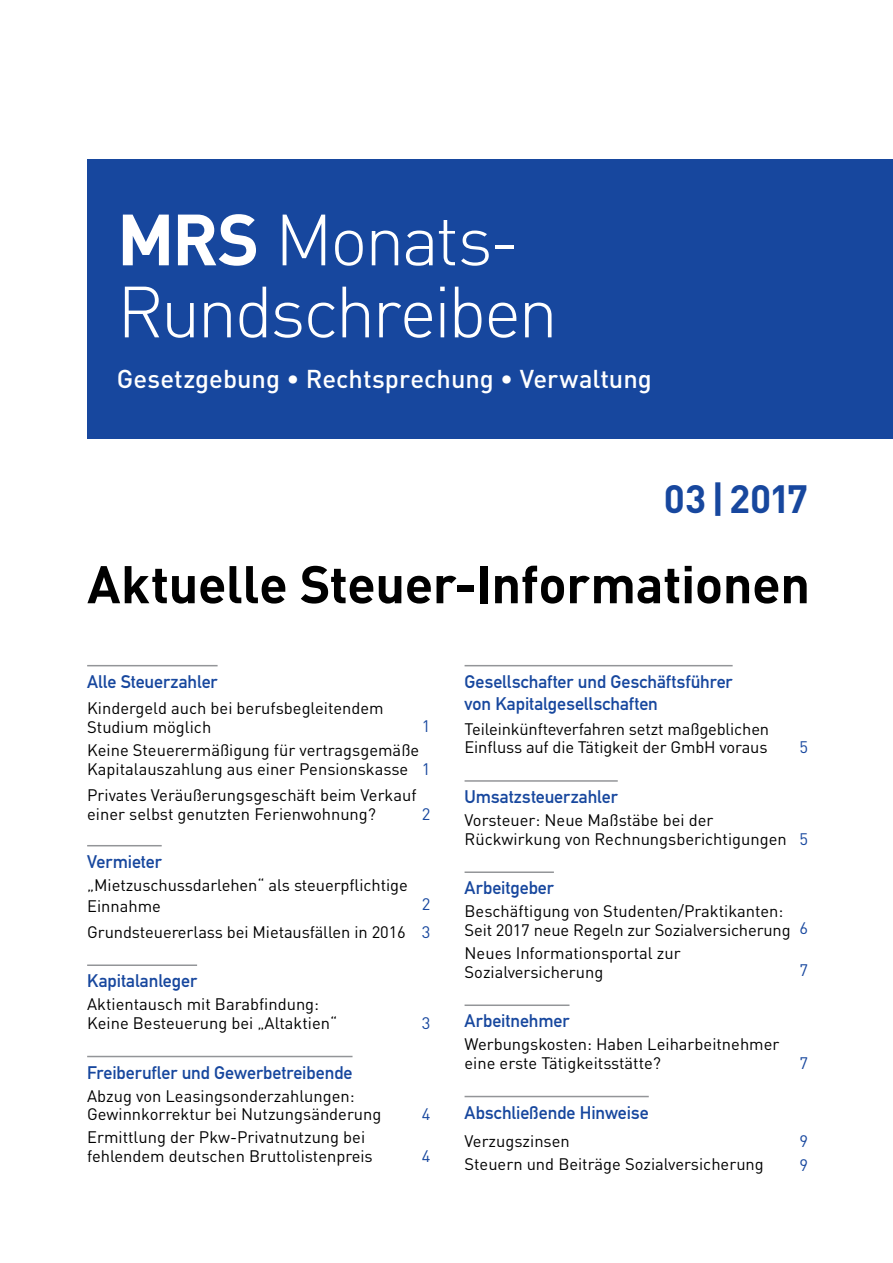
<style>
.page{position:relative;width:893px;height:1263px;background:#fff}
.page>*{position:absolute;margin:0;border:0;box-sizing:border-box;transform-origin:0 0}
.t1{font:300 71.25px/72px "DIN Pro";letter-spacing:-.04em;color:#fff}
.t2{font:700 52.2px "DIN Pro";letter-spacing:-.01em;color:#000}
.t3{font:700 39px "DIN Pro";color:#17479e}
.t4{font:500 25.5px "DIN Pro";color:#fff}
.t5{font:18px/22.5px "DIN Mittelschrift Std";letter-spacing:-.005em;color:#17479e}
.t6{font:16.5px/18.8px "DIN Pro";color:#000}
.t7{font:16.5px "DIN Pro";color:#17479e}
.s1{font-weight:700}
.s2{color:#17479e}
</style>
<div class="page">
<hr style="left:87px;top:665px;width:131px;height:1px;background:#939598">
<hr style="left:87px;top:845px;width:75px;height:1px;background:#939598">
<hr style="left:87px;top:964px;width:110px;height:2px;background:#939598">
<hr style="left:87px;top:1056px;width:266px;height:1px;background:#939598">
<hr style="left:465px;top:665px;width:268px;height:1px;background:#939598">
<hr style="left:465px;top:780px;width:153px;height:2px;background:#939598">
<hr style="left:465px;top:871px;width:89px;height:2px;background:#939598">
<hr style="left:465px;top:1004px;width:104px;height:2px;background:#939598">
<hr style="left:465px;top:1096px;width:184px;height:1px;background:#939598">
<div style="left:87px;top:160px;width:806px;height:279px;background:#17479e"></div>
<h1 class="t1" style="left:117px;top:201px;width:443px"><span class="s1">MRS</span> Monats-<br>Rundschreiben</h1>
<h3 class="t4" style="left:117px;top:361px;width:536px">Gesetzgebung • Rechtsprechung • Verwaltung</h3>
<h3 class="t3" style="left:664px;top:473px;width:145px">03|2017</h3>
<h2 class="t2" style="left:87px;top:549px;width:724px">Aktuelle Steuer-Informationen</h2>
<p class="t5" style="left:87px;top:670px;width:132px">Alle Steuerzahler</p>
<p class="t6" style="left:87px;top:697px;width:298px;line-height:19.5px">Kindergeld auch bei berufsbegleitendem<br>Studium möglich</p>
<p class="t7" style="left:422px;top:714px;width:10px">1</p>
<p class="t6" style="left:87px;top:740px;width:345px">Keine Steuerermäßigung für vertragsgemäße<br>Kapitalauszahlung aus einer Pensionskasse <span class="s2">1</span></p>
<p class="t6" style="left:87px;top:785px;width:331px">Privates Veräußerungsgeschäft beim Verkauf einer selbst genutzten Ferienwohnung?</p>
<p class="t7" style="left:422px;top:802px;width:10px">2</p>
<p class="t5" style="left:87px;top:850px;width:76px">Vermieter</p>
<p class="t6" style="left:87px;top:873px;width:322px;line-height:21px">„Mietzuschussdarlehen“ als steuerpflichtige<br>Einnahme</p>
<p class="t6" style="left:87px;top:890px;width:345px;line-height:27.5px;text-align:right"><span class="s2">2<br></span>Grundsteuererlass bei Mietausfällen in 2016 <span class="s2">3</span></p>
<p class="t5" style="left:87px;top:970px;width:111px">Kapitalanleger</p>
<p class="t6" style="left:87px;top:994px;width:252px">Aktientausch mit Barabfindung:<br>Keine Besteuerung bei „Altaktien“</p>
<p class="t7" style="left:422px;top:1012px;width:10px">3</p>
<p class="t5" style="left:87px;top:1061px;width:267px">Freiberufler und Gewerbetreibende</p>
<p class="t6" style="left:87px;top:1085px;width:296px">Abzug von Leasingsonderzahlungen:<br>Gewinnkorrektur bei Nutzungsänderung</p>
<p class="t6" style="left:87px;top:1127px;width:287px">Ermittlung der Pkw-Privatnutzung bei fehlendem deutschen Bruttolistenpreis</p>
<p class="t7" style="left:422px;top:1103px;width:10px">4</p>
<p class="t7" style="left:422px;top:1145px;width:10px">4</p>
<p class="t5" style="left:465px;top:670px;width:270px">Gesellschafter und Geschäftsführer von Kapitalgesellschaften</p>
<p class="t6" style="left:465px;top:719px;width:306px">Teileinkünfteverfahren setzt maßgeblichen<br>Einfluss auf die Tätigkeit der GmbH voraus</p>
<p class="t7" style="left:799px;top:736px;width:10px">5</p>
<p class="t5" style="left:465px;top:785px;width:155px">Umsatzsteuerzahler</p>
<p class="t6" style="left:465px;top:810px;width:345px">Vorsteuer: Neue Maßstäbe bei der<br>Rückwirkung von Rechnungsberichtigungen <span class="s2">5</span></p>
<p class="t5" style="left:465px;top:877px;width:91px">Arbeitgeber</p>
<p class="t6" style="left:465px;top:901px;width:345px">Beschäftigung von Studenten/Praktikanten:<br>Seit 2017 neue Regeln zur Sozialversicherung <span class="s2">6</span></p>
<p class="t6" style="left:465px;top:943px;width:218px">Neues Informationsportal zur<br>Sozialversicherung</p>
<p class="t7" style="left:799px;top:959px;width:10px">7</p>
<p class="t5" style="left:465px;top:1010px;width:106px">Arbeitnehmer</p>
<p class="t6" style="left:465px;top:1034px;width:316px">Werbungskosten: Haben Leiharbeitnehmer eine erste Tätigkeitsstätte?</p>
<p class="t7" style="left:799px;top:1052px;width:10px">7</p>
<p class="t5" style="left:465px;top:1101px;width:186px">Abschließende Hinweise</p>
<p class="t6" style="left:465px;top:1131px;width:107px">Verzugszinsen</p>
<p class="t7" style="left:799px;top:1129px;width:10px">9</p>
<p class="t6" style="left:465px;top:1154px;width:301px">Steuern und Beiträge Sozialversicherung</p>
<p class="t7" style="left:799px;top:1154px;width:10px">9</p>
</div>
